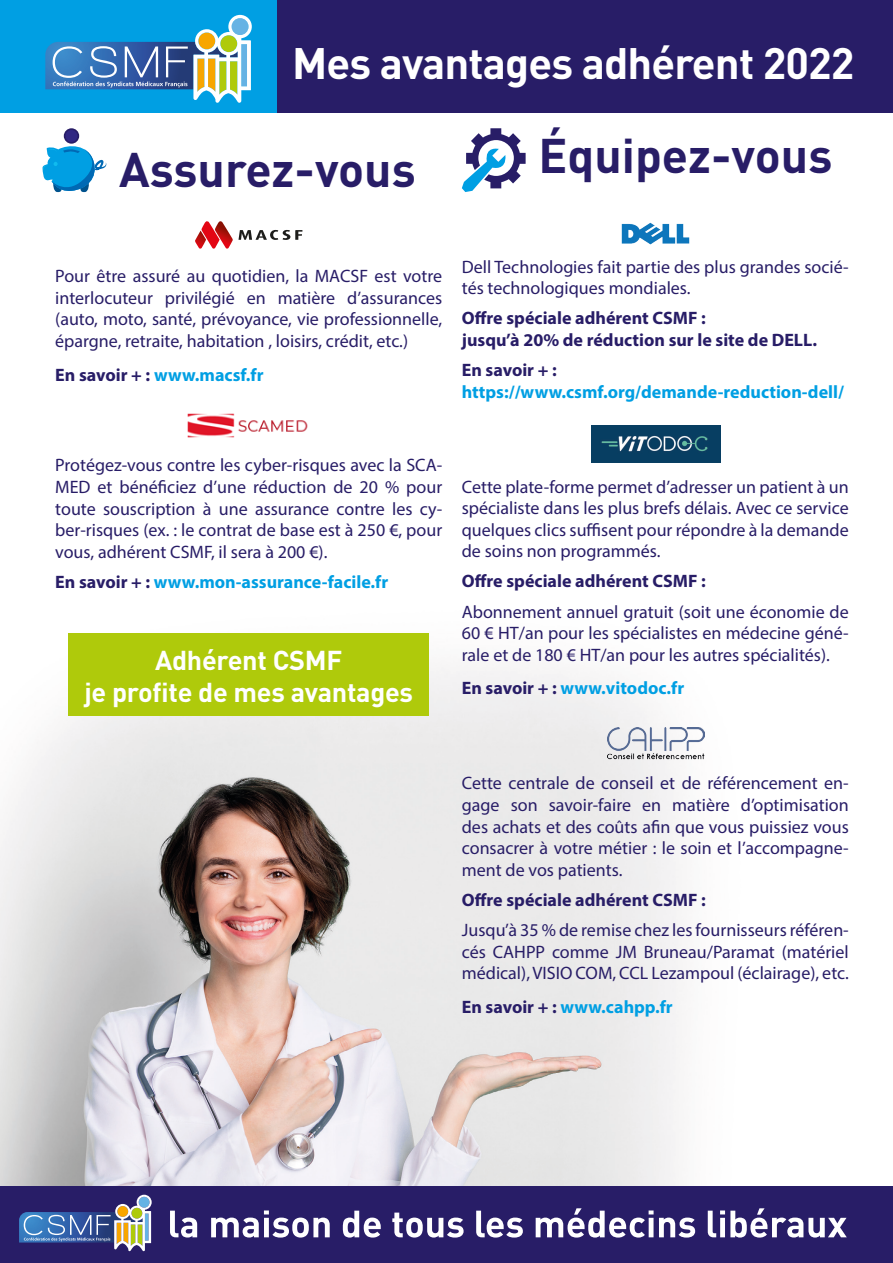
<style>
.page{position:relative;width:893px;height:1263px;background:#fff}
.page>*{position:absolute;margin:0;border:0;box-sizing:border-box;transform-origin:0 0}
.t1{font:700 48px "DIN";color:#281d67}
.t2{font:700 43.5px "DIN";letter-spacing:-.02em;color:#fff}
.t3{font:700 27px/32.4px "DIN";letter-spacing:-.01em;color:#fff;text-align:center}
.t4{font:18px/21.6px "Myriad Pro";color:#281d67;text-align:justify}
.t5{font:700 18px "Myriad Pro";color:#009fe3}
.t6{font:700 18px/21.6px "Myriad Pro";color:#281d67}
.s1{color:#281d67}
</style>
<div class="page">
<div style="left:0;top:0;width:893px;height:113px;background:#009fe3"></div>
<div style="left:278px;top:0;width:615px;height:113px;background:#281d67"></div>
<img style="left:0;top:633px;width:705px;height:553px">
<div style="left:0;top:1186px;width:893px;height:77px;background:#281d67"></div>
<svg style="left:19px;top:1195px;width:133px;height:56px"></svg>
<svg style="left:170px;top:1208px;width:677px;height:29px"></svg>
<svg style="left:462px;top:128px;width:64px;height:64px"></svg>
<img style="left:591px;top:425px;width:130px;height:37px">
<svg style="left:64px;top:128px;width:15px;height:16px"></svg>
<div style="left:66px;top:130px;width:11px;height:12px;background:#312783;border-radius:50%"></div>
<svg style="left:43px;top:146px;width:63px;height:46px"></svg>
<svg style="left:195px;top:221px;width:107px;height:28px"></svg>
<img style="left:187px;top:413px;width:121px;height:25px">
<img style="left:621px;top:222px;width:69px;height:23px">
<img style="left:608px;top:727px;width:96px;height:34px">
<svg style="left:45px;top:15px;width:207px;height:88px"></svg>
<div style="left:69px;top:634px;width:360px;height:82px;background:#afca0b"></div>
<h2 class="t2" style="left:292px;top:35px;width:564px">Mes avantages adhérent 2022</h2>
<h1 class="t1" style="left:119px;top:139px;width:298px">Assurez-vous</h1>
<h1 class="t1" style="left:538px;top:125px;width:296px">Équipez-vous</h1>
<p class="t4" style="left:55px;top:265px;width:388px">Pour être assuré au quotidien, la MACSF est votre interlocuteur privilégié en matière d’assurances (auto, moto, santé, prévoyance, vie professionnelle, épargne, retraite, habitation , loisirs, crédit, etc.)</p>
<p class="t5" style="left:55px;top:363px;width:210px"><span class="s1">En savoir + :</span> www.macsf.fr</p>
<p class="t4" style="left:462px;top:256px;width:388px">Dell Technologies fait partie des plus grandes socié&shy;tés technologiques mondiales.</p>
<p class="t6" style="left:462px;top:307px;width:357px">Offre spéciale adhérent CSMF :<br>jusqu’à 20% de réduction sur le site de DELL.</p>
<p class="t6" style="left:462px;top:359px;width:97px">En savoir + :</p>
<p class="t5" style="left:462px;top:380px;width:384px">https://www.csmf.org/demande-reduction-dell/</p>
<p class="t4" style="left:55px;top:454px;width:388px">Protégez-vous contre les cyber-risques avec la SCA-MED et bénéficiez d’une réduction de 20 % pour toute souscription à une assurance contre les cy&shy;ber-risques (ex. : le contrat de base est à 250 €, pour vous, adhérent CSMF, il sera à 200 €).</p>
<p class="t5" style="left:55px;top:570px;width:334px"><span class="s1">En savoir + :</span> www.mon-assurance-facile.fr</p>
<h3 class="t3" style="left:84px;top:643px;width:330px">Adhérent CSMF<br>je profite de mes avantages</h3>
<p class="t4" style="left:462px;top:475px;width:388px">Cette plate-forme permet d’adresser un patient à un spécialiste dans les plus brefs délais. Avec ce service quelques clics suffisent pour répondre à la demande de soins non programmés.</p>
<p class="t6" style="left:462px;top:570px;width:246px">Offre spéciale adhérent CSMF :</p>
<p class="t4" style="left:462px;top:600px;width:388px">Abonnement annuel gratuit (soit une économie de 60 € HT/an pour les spécialistes en médecine géné&shy;rale et de 180 € HT/an pour les autres spécialités).</p>
<p class="t5" style="left:462px;top:677px;width:224px"><span class="s1">En savoir + :</span> www.vitodoc.fr</p>
<p class="t4" style="left:462px;top:772px;width:388px">Cette centrale de conseil et de référencement en&shy;gage son savoir-faire en matière d’optimisation des achats et des coûts afin que vous puissiez vous consacrer à votre métier : le soin et l’accompagne&shy;ment de vos patients.</p>
<p class="t6" style="left:462px;top:888px;width:246px">Offre spéciale adhérent CSMF :</p>
<p class="t4" style="left:462px;top:919px;width:388px">Jusqu’à 35 % de remise chez les fournisseurs référen&shy;cés CAHPP comme JM Bruneau/Paramat (matériel médical), VISIO COM, CCL Lezampoul (éclairage), etc.</p>
<p class="t5" style="left:462px;top:995px;width:212px"><span class="s1">En savoir + :</span> www.cahpp.fr</p>
</div>
